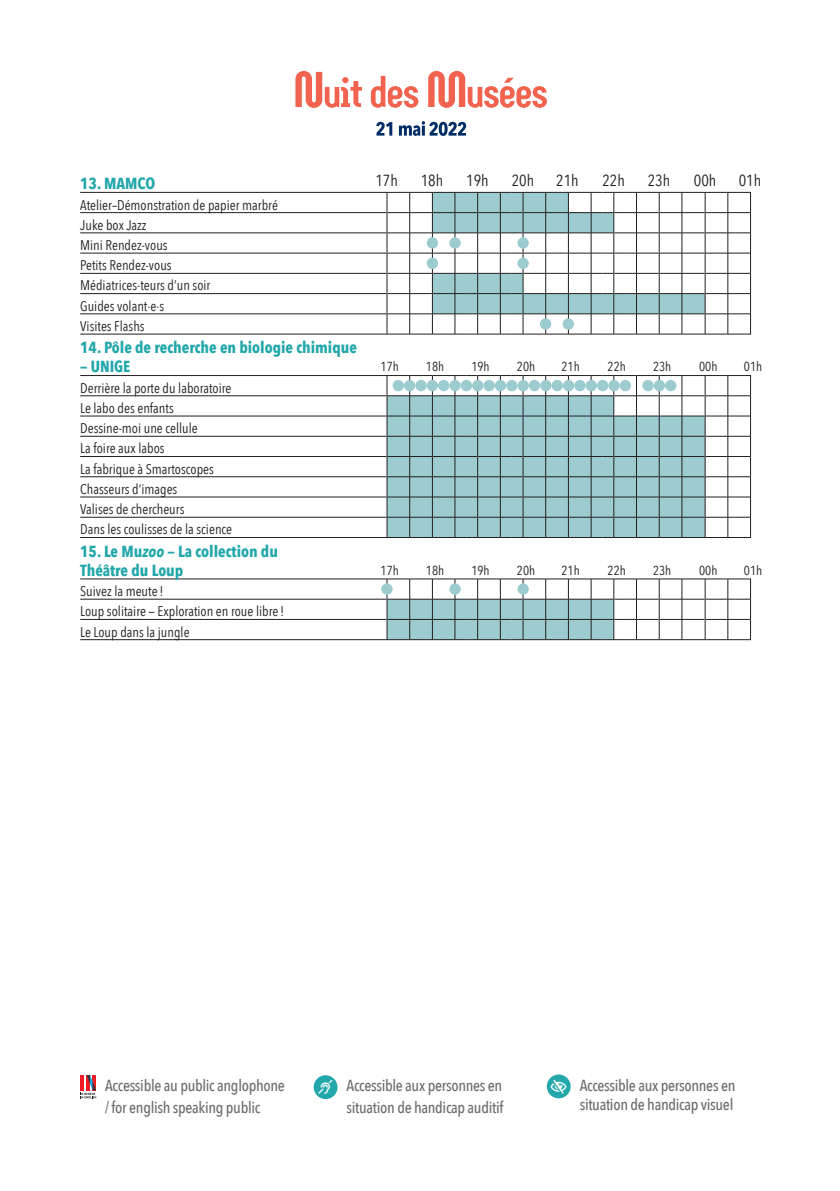
<style>
.page{position:relative;width:840px;height:1191px;background:#fff}
.page>*{position:absolute;margin:0;border:0;box-sizing:border-box;transform-origin:0 0}
.INFOS___ACTIVITE{font:500 16px/21.6px "Avenir Next Condensed";letter-spacing:-.02em;color:#6c6d70}
.TITRE___GRILLE_HORAI{font:700 16px/19.2px "Avenir Next Condensed";color:#22a7ab}
.t1{font:16px "Avenir Next Condensed";color:#231f20}
.t2{font:14px "Avenir Next Condensed";color:#231f20}
.t3{font:13px "Avenir Next Condensed";color:#231f20}
.s1{font-style:italic}
</style>
<div class="page">
<svg style="left:376px;top:121px;width:90px;height:15px"></svg>
<svg style="left:295px;top:71px;width:251px;height:37px"></svg>
<hr style="left:80px;top:192px;width:301px;height:1px;background:#231f20">
<hr style="left:80px;top:212px;width:301px;height:1px;background:#231f20">
<hr style="left:80px;top:232px;width:301px;height:1px;background:#231f20">
<hr style="left:80px;top:253px;width:301px;height:1px;background:#231f20">
<hr style="left:80px;top:273px;width:301px;height:1px;background:#231f20">
<hr style="left:80px;top:293px;width:301px;height:1px;background:#231f20">
<hr style="left:80px;top:313px;width:301px;height:1px;background:#231f20">
<hr style="left:80px;top:334px;width:301px;height:1px;background:#231f20">
<hr style="left:80px;top:375px;width:301px;height:1px;background:#231f20">
<hr style="left:80px;top:395px;width:301px;height:1px;background:#231f20">
<hr style="left:80px;top:416px;width:301px;height:1px;background:#231f20">
<hr style="left:80px;top:436px;width:301px;height:1px;background:#231f20">
<hr style="left:80px;top:456px;width:301px;height:1px;background:#231f20">
<hr style="left:80px;top:476px;width:301px;height:1px;background:#231f20">
<hr style="left:80px;top:496px;width:301px;height:1px;background:#231f20">
<hr style="left:80px;top:517px;width:301px;height:1px;background:#231f20">
<hr style="left:80px;top:537px;width:301px;height:1px;background:#231f20">
<hr style="left:80px;top:578px;width:301px;height:1px;background:#231f20">
<hr style="left:80px;top:599px;width:301px;height:1px;background:#231f20">
<hr style="left:80px;top:619px;width:301px;height:1px;background:#231f20">
<hr style="left:80px;top:639px;width:301px;height:1px;background:#231f20">
<svg style="left:381px;top:192px;width:369px;height:143px"></svg>
<svg style="left:381px;top:375px;width:369px;height:163px"></svg>
<svg style="left:381px;top:578px;width:369px;height:62px"></svg>
<div style="left:426px;top:237px;width:12px;height:12px;background:#9ccccf;border-radius:50%"></div>
<div style="left:381px;top:583px;width:11px;height:12px;background:#9ccccf;border-radius:50%"></div>
<div style="left:392px;top:380px;width:12px;height:11px;background:#9ccccf;border-radius:50%"></div>
<div style="left:438px;top:380px;width:11px;height:11px;background:#9ccccf;border-radius:50%"></div>
<div style="left:483px;top:380px;width:11px;height:11px;background:#9ccccf;border-radius:50%"></div>
<div style="left:528px;top:380px;width:12px;height:11px;background:#9ccccf;border-radius:50%"></div>
<div style="left:574px;top:380px;width:11px;height:11px;background:#9ccccf;border-radius:50%"></div>
<div style="left:619px;top:380px;width:11px;height:11px;background:#9ccccf;border-radius:50%"></div>
<div style="left:404px;top:380px;width:11px;height:11px;background:#9ccccf;border-radius:50%"></div>
<div style="left:449px;top:380px;width:11px;height:11px;background:#9ccccf;border-radius:50%"></div>
<div style="left:449px;top:583px;width:11px;height:12px;background:#9ccccf;border-radius:50%"></div>
<div style="left:494px;top:380px;width:12px;height:11px;background:#9ccccf;border-radius:50%"></div>
<div style="left:540px;top:380px;width:11px;height:11px;background:#9ccccf;border-radius:50%"></div>
<div style="left:585px;top:380px;width:11px;height:11px;background:#9ccccf;border-radius:50%"></div>
<div style="left:415px;top:380px;width:11px;height:11px;background:#9ccccf;border-radius:50%"></div>
<div style="left:460px;top:380px;width:12px;height:11px;background:#9ccccf;border-radius:50%"></div>
<div style="left:506px;top:380px;width:11px;height:11px;background:#9ccccf;border-radius:50%"></div>
<div style="left:551px;top:380px;width:11px;height:11px;background:#9ccccf;border-radius:50%"></div>
<div style="left:596px;top:380px;width:12px;height:11px;background:#9ccccf;border-radius:50%"></div>
<div style="left:642px;top:380px;width:11px;height:11px;background:#9ccccf;border-radius:50%"></div>
<div style="left:426px;top:380px;width:12px;height:11px;background:#9ccccf;border-radius:50%"></div>
<div style="left:472px;top:380px;width:11px;height:11px;background:#9ccccf;border-radius:50%"></div>
<div style="left:517px;top:380px;width:11px;height:11px;background:#9ccccf;border-radius:50%"></div>
<div style="left:517px;top:583px;width:11px;height:12px;background:#9ccccf;border-radius:50%"></div>
<div style="left:562px;top:380px;width:12px;height:11px;background:#9ccccf;border-radius:50%"></div>
<div style="left:608px;top:380px;width:11px;height:11px;background:#9ccccf;border-radius:50%"></div>
<div style="left:653px;top:380px;width:11px;height:11px;background:#9ccccf;border-radius:50%"></div>
<div style="left:664px;top:380px;width:12px;height:11px;background:#9ccccf;border-radius:50%"></div>
<div style="left:426px;top:258px;width:12px;height:11px;background:#9ccccf;border-radius:50%"></div>
<div style="left:517px;top:237px;width:11px;height:12px;background:#9ccccf;border-radius:50%"></div>
<div style="left:517px;top:258px;width:11px;height:11px;background:#9ccccf;border-radius:50%"></div>
<div style="left:539px;top:318px;width:12px;height:12px;background:#9ccccf;border-radius:50%"></div>
<div style="left:562px;top:318px;width:11px;height:12px;background:#9ccccf;border-radius:50%"></div>
<div style="left:449px;top:237px;width:11px;height:12px;background:#9ccccf;border-radius:50%"></div>
<svg style="left:80px;top:1075px;width:16px;height:23px"></svg>
<div style="left:313px;top:1075px;width:24px;height:24px;background:#22a7ab;border-radius:50%"></div>
<div style="left:546px;top:1074px;width:24px;height:24px;background:#22a7ab;border-radius:50%"></div>
<p class="TITRE___GRILLE_HORAI" style="left:80px;top:174px;width:76px">13. MAMCO</p>
<p class="t1" style="left:375px;top:167px;width:24px">17h</p>
<p class="t1" style="left:420px;top:167px;width:24px">18h</p>
<p class="t1" style="left:466px;top:167px;width:24px">19h</p>
<p class="t1" style="left:511px;top:167px;width:24px">20h</p>
<p class="t1" style="left:556px;top:167px;width:24px">21h</p>
<p class="t1" style="left:602px;top:167px;width:24px">22h</p>
<p class="t1" style="left:647px;top:167px;width:24px">23h</p>
<p class="t1" style="left:693px;top:167px;width:24px">00h</p>
<p class="t1" style="left:738px;top:167px;width:24px">01h</p>
<p class="t2" style="left:80px;top:193px;width:199px">Atelier–Démonstration de papier marbré</p>
<p class="t2" style="left:80px;top:213px;width:68px">Juke box Jazz</p>
<p class="t2" style="left:80px;top:233px;width:89px">Mini Rendez-vous</p>
<p class="t2" style="left:80px;top:253px;width:93px">Petits Rendez-vous</p>
<p class="t2" style="left:80px;top:274px;width:132px">Médiatrices-teurs d’un soir</p>
<p class="t2" style="left:80px;top:294px;width:85px">Guides volant·e·s</p>
<p class="t2" style="left:80px;top:314px;width:66px">Visites Flashs</p>
<p class="TITRE___GRILLE_HORAI" style="left:80px;top:338px;width:278px">14. Pôle de recherche en biologie chimique</p>
<p class="TITRE___GRILLE_HORAI" style="left:80px;top:357px;width:52px">— UNIGE</p>
<p class="t2" style="left:80px;top:376px;width:153px">Derrière la porte du laboratoire</p>
<p class="t2" style="left:80px;top:396px;width:95px">Le labo des enfants</p>
<p class="t2" style="left:80px;top:416px;width:119px">Dessine-moi une cellule</p>
<p class="t2" style="left:80px;top:436px;width:86px">La foire aux labos</p>
<p class="t2" style="left:80px;top:457px;width:135px">La fabrique à Smartoscopes</p>
<p class="t2" style="left:80px;top:477px;width:99px">Chasseurs d’images</p>
<p class="t2" style="left:80px;top:497px;width:106px">Valises de chercheurs</p>
<p class="t2" style="left:80px;top:517px;width:153px">Dans les coulisses de la science</p>
<p class="TITRE___GRILLE_HORAI" style="left:80px;top:541px;width:199px">15. Le Mu<span class="s1">zoo</span> — La collection du<br>Théâtre du Loup</p>
<p class="t2" style="left:80px;top:579px;width:85px">Suivez la meute !</p>
<p class="t2" style="left:80px;top:599px;width:205px">Loup solitaire — Exploration en roue libre !</p>
<p class="t2" style="left:80px;top:619px;width:111px">Le Loup dans la jungle</p>
<p class="t3" style="left:380px;top:355px;width:20px">17h</p>
<p class="t3" style="left:425px;top:355px;width:20px">18h</p>
<p class="t3" style="left:471px;top:355px;width:20px">19h</p>
<p class="t3" style="left:516px;top:355px;width:20px">20h</p>
<p class="t3" style="left:561px;top:355px;width:20px">21h</p>
<p class="t3" style="left:607px;top:355px;width:20px">22h</p>
<p class="t3" style="left:652px;top:355px;width:20px">23h</p>
<p class="t3" style="left:698px;top:355px;width:20px">00h</p>
<p class="t3" style="left:743px;top:355px;width:20px">01h</p>
<p class="t3" style="left:380px;top:559px;width:20px">17h</p>
<p class="t3" style="left:425px;top:559px;width:20px">18h</p>
<p class="t3" style="left:471px;top:559px;width:20px">19h</p>
<p class="t3" style="left:516px;top:559px;width:20px">20h</p>
<p class="t3" style="left:561px;top:559px;width:20px">21h</p>
<p class="t3" style="left:607px;top:559px;width:20px">22h</p>
<p class="t3" style="left:652px;top:559px;width:20px">23h</p>
<p class="t3" style="left:698px;top:559px;width:20px">00h</p>
<p class="t3" style="left:743px;top:559px;width:20px">01h</p>
<p class="INFOS___ACTIVITE" style="left:105px;top:1074px;width:181px">Accessible au public anglophone / for english speaking public</p>
<p class="INFOS___ACTIVITE" style="left:346px;top:1075px;width:158px">Accessible aux personnes en situation de handicap auditif</p>
<p class="INFOS___ACTIVITE" style="left:579px;top:1076px;width:157px;line-height:19.2px">Accessible aux personnes en situation de handicap visuel</p>
</div>
